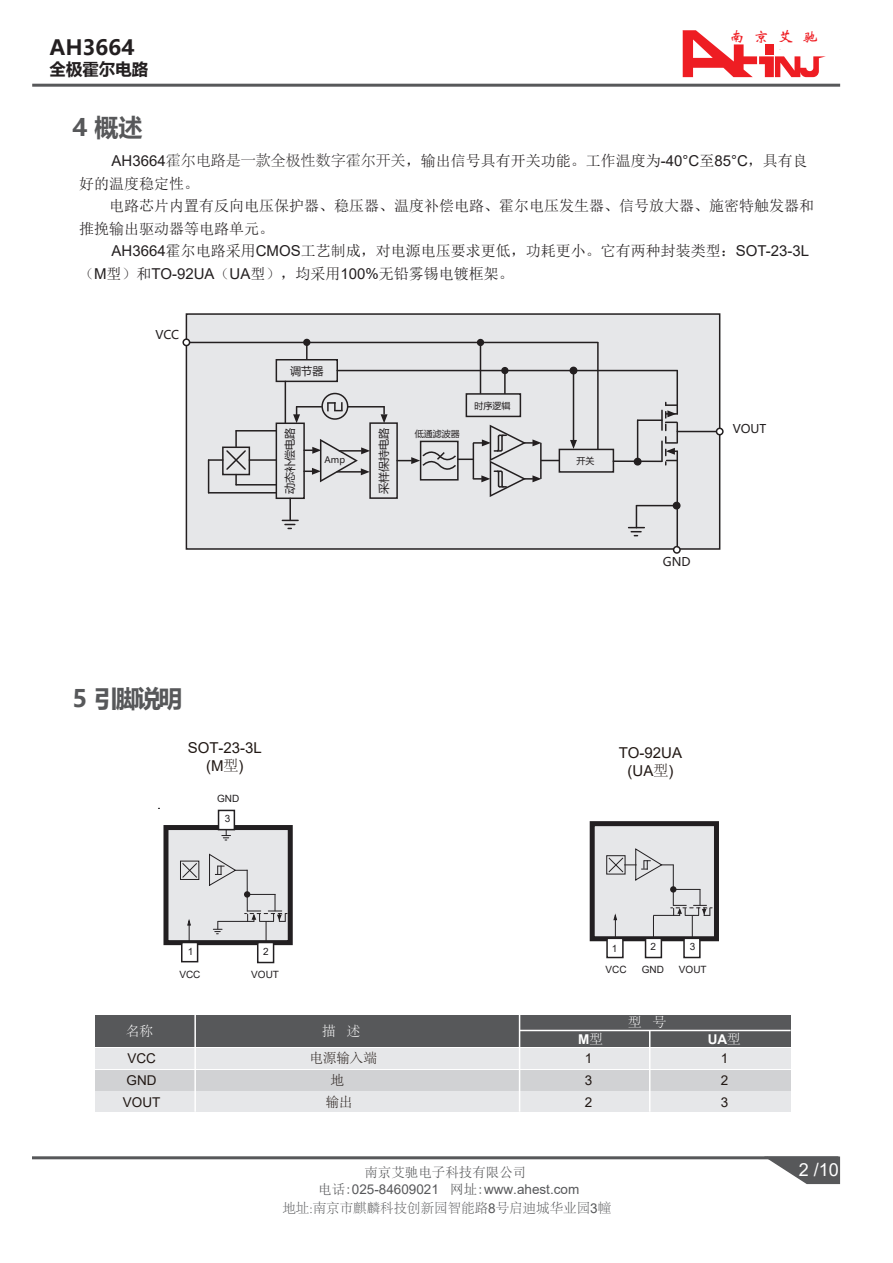
<style>
.page{position:relative;width:893px;height:1263px;background:#fff}
.page>*{position:absolute;margin:0;border:0;box-sizing:border-box;transform-origin:0 0}
.t1{font:700 24px "Microsoft Ya Hei";letter-spacing:-.11em;color:#57585a}
.t2{font:700 21px "Microsoft Ya Hei";color:#231f20}
.t3{font:18px "Arial";color:#fff}
.t4{font:700 16.5px "Microsoft Ya Hei";color:#231f20}
.t5{font:15.3px "ST Xinwei";color:#ee1d23}
.t6{font:15px/22.5px "Sim Sun";color:#231f20}
.t7{font:15px/18px "Arial";color:#211814;text-align:center}
.t8{font:13.5px "Arial";color:#57585a}
.t9{font:300 13.5px "Adobe Song Std";color:#57585a}
.t10{font:13.5px "Arial";color:#211814}
.t11{font:13.5px "Sim Sun";color:#57585a}
.t12{font:300 13.5px "Adobe Song Std";color:#211814}
.t13{font:300 13.5px "Adobe Song Std";color:#fff}
.t14{font:700 13.5px "Arial";color:#fff}
.t15{font:12px "Microsoft Ya Hei";color:#231f20}
.t16{font:11.1px "Microsoft Ya Hei";color:#231f20}
.t17{font:10.05px "Arial";color:#221f21}
.t18{font:9px "Microsoft Ya Hei";color:#231f20}
.s1{font-family:"Arial"}
.s2{font-family:"Adobe Song Std";font-weight:300}
.s3{font-family:"Arial";font-weight:400}
.s4{font-family:"Sim Sun"}
</style>
<div class="page">
<hr style="left:32px;top:84px;width:808px;height:3px;background:#57585a">
<svg style="left:683px;top:30px;width:143px;height:47px"></svg>
<div style="left:95px;top:1091px;width:696px;height:21px;background:#e6e7e9"></div>
<div style="left:95px;top:1070px;width:696px;height:20px;background:#d1d2d4"></div>
<div style="left:95px;top:1048px;width:696px;height:20px;background:#e6e7e9"></div>
<div style="left:95px;top:1015px;width:696px;height:32px;background:#57585a"></div>
<hr style="left:194px;top:1015px;width:2px;height:97px;background:#fff">
<hr style="left:519px;top:1030px;width:272px;height:1px;background:#fff">
<hr style="left:519px;top:1015px;width:1px;height:97px;background:#fff">
<hr style="left:649px;top:1030px;width:1px;height:82px;background:#fff">
<hr style="left:32px;top:1156px;width:806px;height:3px;background:#57585a">
<svg style="left:761px;top:1156px;width:80px;height:29px"></svg>
<div style="left:186px;top:313px;width:534px;height:237px;background:#e6e7e9;border:2px solid #231f20"></div>
<div style="left:303px;top:339px;width:7px;height:7px;border:2px solid #231f20;border-radius:50%"></div>
<div style="left:477px;top:339px;width:7px;height:7px;border:2px solid #231f20;border-radius:50%"></div>
<div style="left:501px;top:367px;width:7px;height:7px;border:2px solid #231f20;border-radius:50%"></div>
<div style="left:276px;top:359px;width:62px;height:23px;border:2px solid #231f20"></div>
<hr style="left:285px;top:381px;width:1px;height:42px;background:#231f20">
<hr style="left:348px;top:406px;width:36px;height:1px;background:#231f20">
<hr style="left:236px;top:430px;width:40px;height:1px;background:#231f20">
<hr style="left:236px;top:484px;width:40px;height:1px;background:#231f20">
<hr style="left:249px;top:459px;width:27px;height:2px;background:#231f20">
<hr style="left:208px;top:460px;width:1px;height:33px;background:#231f20">
<hr style="left:209px;top:492px;width:67px;height:1px;background:#231f20">
<div style="left:276px;top:422px;width:29px;height:77px;border:2px solid #231f20"></div>
<div style="left:369px;top:422px;width:29px;height:77px;border:2px solid #231f20"></div>
<div style="left:559px;top:449px;width:55px;height:24px;border:2px solid #231f20"></div>
<div style="left:222px;top:446px;width:28px;height:29px;border:2px solid #231f20"></div>
<hr style="left:289px;top:498px;width:2px;height:22px;background:#231f20">
<svg style="left:293px;top:406px;width:28px;height:17px"></svg>
<svg style="left:570px;top:440px;width:7px;height:9px"></svg>
<svg style="left:381px;top:407px;width:7px;height:16px"></svg>
<svg style="left:304px;top:439px;width:66px;height:43px"></svg>
<hr style="left:677px;top:431px;width:39px;height:1px;background:#231f20">
<hr style="left:636px;top:505px;width:40px;height:1px;background:#231f20">
<hr style="left:190px;top:342px;width:408px;height:1px;background:#231f20">
<div style="left:673px;top:502px;width:8px;height:7px;border:2px solid #231f20;border-radius:50%"></div>
<svg style="left:716px;top:428px;width:8px;height:7px"></svg>
<div style="left:673px;top:546px;width:8px;height:8px;border:2px solid #231f20;border-radius:50%"></div>
<div style="left:183px;top:339px;width:7px;height:7px;background:#fff;border-radius:50%"></div>
<div style="left:182px;top:338px;width:8px;height:8px;border:2px solid #231f20;border-radius:50%"></div>
<hr style="left:661px;top:441px;width:2px;height:20px;background:#231f20">
<hr style="left:676px;top:451px;width:2px;height:96px;background:#231f20">
<hr style="left:613px;top:460px;width:49px;height:2px;background:#231f20">
<div style="left:321px;top:393px;width:27px;height:27px;border:2px solid #231f20;border-radius:50%"></div>
<svg style="left:209px;top:431px;width:38px;height:54px"></svg>
<svg style="left:327px;top:402px;width:16px;height:9px"></svg>
<svg style="left:397px;top:425px;width:162px;height:72px"></svg>
<hr style="left:597px;top:342px;width:2px;height:107px;background:#231f20">
<svg style="left:304px;top:339px;width:6px;height:21px"></svg>
<hr style="left:337px;top:370px;width:236px;height:1px;background:#231f20">
<hr style="left:573px;top:371px;width:1px;height:73px;background:#231f20">
<div style="left:466px;top:393px;width:55px;height:24px;border:2px solid #231f20"></div>
<hr style="left:504px;top:371px;width:2px;height:23px;background:#231f20">
<hr style="left:480px;top:342px;width:1px;height:52px;background:#231f20">
<div style="left:634px;top:458px;width:7px;height:7px;background:#231f20;border-radius:50%"></div>
<div style="left:634px;top:458px;width:8px;height:8px;border:2px solid #231f20;border-radius:50%"></div>
<hr style="left:661px;top:410px;width:2px;height:20px;background:#231f20">
<hr style="left:676px;top:371px;width:2px;height:43px;background:#231f20">
<hr style="left:638px;top:419px;width:24px;height:2px;background:#231f20">
<hr style="left:637px;top:420px;width:1px;height:42px;background:#231f20">
<hr style="left:573px;top:370px;width:104px;height:1px;background:#231f20">
<div style="left:570px;top:367px;width:7px;height:7px;border:2px solid #231f20;border-radius:50%"></div>
<svg style="left:665px;top:402px;width:13px;height:63px"></svg>
<div style="left:590px;top:821px;width:129px;height:120px;background:#e6e7e9;border:5px solid #221f21"></div>
<div style="left:606px;top:855px;width:19px;height:19px;border:1px solid #221f21"></div>
<div style="left:163px;top:825px;width:130px;height:120px;background:#e6e7e9;border:5px solid #221f21"></div>
<div style="left:181px;top:942px;width:17px;height:20px;background:#fff;border:2px solid #221f21"></div>
<div style="left:257px;top:942px;width:17px;height:21px;background:#fff;border:2px solid #221f21"></div>
<div style="left:219px;top:810px;width:16px;height:19px;background:#fff"></div>
<div style="left:218px;top:810px;width:17px;height:20px;border:2px solid #221f21"></div>
<div style="left:180px;top:861px;width:19px;height:19px;border:1px solid #221f21"></div>
<div style="left:645px;top:937px;width:17px;height:21px;background:#fff;border:2px solid #221f21"></div>
<div style="left:683px;top:937px;width:18px;height:21px;background:#fff;border:2px solid #221f21"></div>
<div style="left:606px;top:937px;width:18px;height:21px;background:#fff;border:2px solid #221f21"></div>
<svg style="left:608px;top:848px;width:104px;height:90px"></svg>
<svg style="left:182px;top:853px;width:105px;height:88px"></svg>
<svg style="left:282px;top:520px;width:16px;height:9px"></svg>
<svg style="left:629px;top:506px;width:15px;height:30px"></svg>
<svg style="left:222px;top:830px;width:9px;height:10px"></svg>
<h2 class="t2" style="left:50px;top:33px;width:86px">AH3664</h2>
<p class="t4" style="left:50px;top:57px;width:100px">全极霍尔电路</p>
<h1 class="t1" style="left:72px;top:110px;width:72px">4 概述</h1>
<p class="t5" style="left:729px;top:29px;width:90px">南京艾驰</p>
<p class="t6" style="left:79px;top:150px;width:730px;text-indent:33px"><span class="s1">AH3664</span><span class="s2">霍尔电路是一款全极性数字霍尔开关</span>，输出信号具有开关功能。工作温度为<span class="s1">-40°C</span>至<span class="s1">85°C</span>，具有良好的温度稳定性。</p>
<p class="t6" style="left:79px;top:195px;width:736px;text-indent:30px">电路芯片内置有反向电压保护器、稳压器、温度补偿电路、霍尔电压发生器、信号放大器、施密特触发器和推挽输出驱动器等电路单元。</p>
<p class="t6" style="left:79px;top:240px;width:732px;text-indent:33px"><span class="s1">AH3664</span>霍尔电路采用<span class="s1">CMOS</span>工艺制成，对电源电压要求更低，功耗更小。它有两种封装类型：<span class="s1">SOT-23-3L</span>（<span class="s1">M</span>型）和<span class="s1">TO-92UA</span>（<span class="s1">UA</span>型），均采用<span class="s1">100%</span>无铅雾锡电镀框架。</p>
<p class="t15" style="left:155px;top:326px;width:25px">VCC</p>
<p class="t16" style="left:290px;top:363px;width:35px">调节器</p>
<p class="t16" style="left:282px;top:494px;width:68px;rotate:-90deg">动态补偿电路</p>
<p class="t16" style="left:376px;top:494px;width:68px;rotate:-90deg">采样保持电路</p>
<p class="t18" style="left:325px;top:454px;width:22px">Amp</p>
<p class="t18" style="left:415px;top:428px;width:46px">低通滤波器</p>
<p class="t18" style="left:474px;top:399px;width:37px">时序逻辑</p>
<h1 class="t1" style="left:72px;top:682px;width:112px">5 引脚说明</h1>
<p class="t7" style="left:188px;top:739px;width:76px">SOT-23-3L (M<span class="s2">型</span>)</p>
<p class="t17" style="left:217px;top:791px;width:24px">GND</p>
<p class="t17" style="left:225px;top:811px;width:7px">3</p>
<p class="t17" style="left:188px;top:945px;width:7px">1</p>
<p class="t17" style="left:263px;top:945px;width:7px">2</p>
<p class="t17" style="left:179px;top:967px;width:23px">VCC</p>
<p class="t17" style="left:251px;top:967px;width:29px">VOUT</p>
<p class="t13" style="left:126px;top:1024px;width:28px">名称</p>
<p class="t13" style="left:322px;top:1024px;width:40px">描 述</p>
<p class="t18" style="left:576px;top:455px;width:19px">开关</p>
<p class="t15" style="left:733px;top:420px;width:35px">VOUT</p>
<p class="t15" style="left:663px;top:553px;width:29px">GND</p>
<p class="t7" style="left:619px;top:744px;width:65px">TO-92UA (UA<span class="s2">型</span>)</p>
<p class="t17" style="left:612px;top:941px;width:7px">1</p>
<p class="t17" style="left:650px;top:940px;width:7px">2</p>
<p class="t17" style="left:690px;top:940px;width:7px">3</p>
<p class="t17" style="left:606px;top:962px;width:23px">VCC</p>
<p class="t17" style="left:642px;top:962px;width:24px">GND</p>
<p class="t17" style="left:679px;top:962px;width:29px">VOUT</p>
<p class="t13" style="left:628px;top:1015px;width:40px">型 号</p>
<p class="t14" style="left:578px;top:1030px;width:26px">M<span class="s2">型</span></p>
<p class="t14" style="left:708px;top:1030px;width:34px">UA<span class="s2">型</span></p>
<p class="t10" style="left:127px;top:1048px;width:30px">VCC</p>
<p class="t12" style="left:309px;top:1050px;width:69px">电源输入端</p>
<p class="t10" style="left:585px;top:1049px;width:9px">1</p>
<p class="t10" style="left:127px;top:1071px;width:31px">GND</p>
<p class="t10" style="left:585px;top:1071px;width:9px">3</p>
<p class="t10" style="left:721px;top:1048px;width:9px">1</p>
<p class="t12" style="left:330px;top:1073px;width:15px">地</p>
<p class="t10" style="left:721px;top:1070px;width:9px">2</p>
<p class="t10" style="left:123px;top:1092px;width:39px">VOUT</p>
<p class="t12" style="left:326px;top:1094px;width:28px">输出</p>
<p class="t10" style="left:585px;top:1092px;width:9px">2</p>
<p class="t10" style="left:721px;top:1093px;width:9px">3</p>
<p class="t11" style="left:364px;top:1165px;width:163px">南京艾驰电子科技有限公司</p>
<p class="t9" style="left:282px;top:1201px;width:330px">地址:南京市麒麟科技创新园智能路<span class="s3">8</span>号启迪城华业园<span class="s3">3</span>幢</p>
<p class="t8" style="left:318px;top:1180px;width:263px"><span class="s4">电话:</span>025-84609021 <span class="s4">网址:</span>www.ahest.com</p>
<p class="t3" style="left:799px;top:1157px;width:42px">2 /10</p>
</div>
